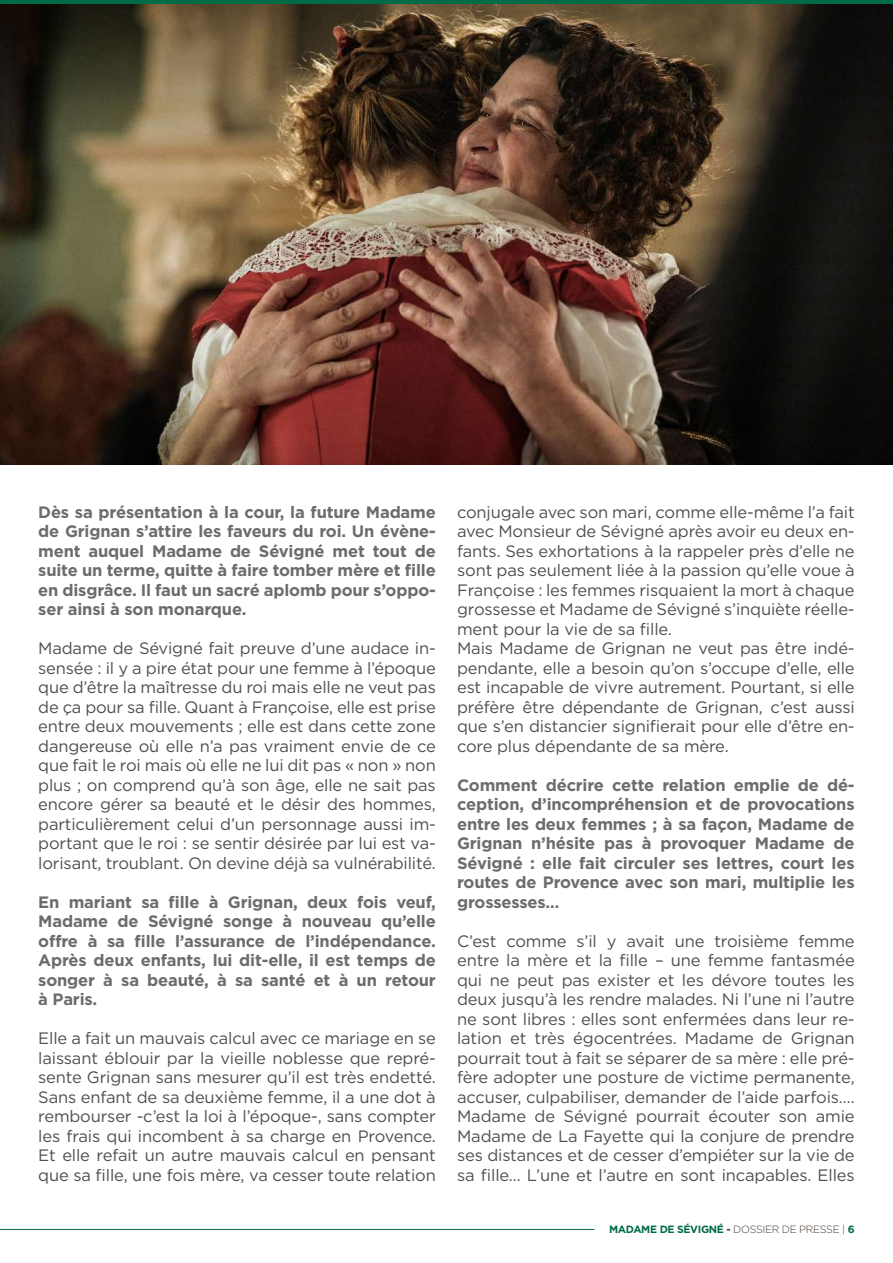
<style>
.page{position:relative;width:893px;height:1263px;background:#fff}
.page>*{position:absolute;margin:0;border:0;box-sizing:border-box;transform-origin:0 0}
.t1{font:16.5px/19.5px "Gotham";letter-spacing:-.01em;color:#4f4f4f;text-align:justify}
.t2{font:700 16.5px/19.5px "Gotham";letter-spacing:-.01em;color:#6b6c6c;text-align:justify}
.t3{font:700 10.5px "Gotham";letter-spacing:-.03em;color:#006b47}
.s1{color:#453b31}
.s2{font-weight:300;color:#453b31}
</style>
<div class="page">
<hr style="left:0;top:1229px;width:594px;height:1px;background:#006b47">
<div style="left:0;top:0;width:893px;height:5px;background:#006b47"></div>
<img style="left:0;top:5px;width:893px;height:460px">
<p class="t2" style="left:38px;top:502px;width:399px">Dès sa présentation à la cour, la future Madame de Grignan s’attire les faveurs du roi. Un évène&shy;ment auquel Madame de Sévigné met tout de suite un terme, quitte à faire tomber mère et fille en disgrâce. Il faut un sacré aplomb pour s’oppo&shy;ser ainsi à son monarque.</p>
<p class="t1" style="left:38px;top:638px;width:399px">Madame de Sévigné fait preuve d’une audace in&shy;sensée : il y a pire état pour une femme à l’époque que d’être la maîtresse du roi mais elle ne veut pas de ça pour sa fille. Quant à Françoise, elle est prise entre deux mouvements ; elle est dans cette zone dangereuse où elle n’a pas vraiment envie de ce que fait le roi mais où elle ne lui dit pas « non » non plus ; on comprend qu’à son âge, elle ne sait pas encore gérer sa beauté et le désir des hommes, particulièrement celui d’un personnage aussi im&shy;portant que le roi : se sentir désirée par lui est va&shy;lorisant, troublant. On devine déjà sa vulnérabilité.</p>
<p class="t2" style="left:38px;top:892px;width:399px">En mariant sa fille à Grignan, deux fois veuf, Madame de Sévigné songe à nouveau qu’elle offre à sa fille l’assurance de l’indépendance.<br>Après deux enfants, lui dit-elle, il est temps de songer à sa beauté, à sa santé et à un retour à Paris.</p>
<p class="t1" style="left:38px;top:1028px;width:399px">Elle a fait un mauvais calcul avec ce mariage en se laissant éblouir par la vieille noblesse que repré&shy;sente Grignan sans mesurer qu’il est très endetté.<br>Sans enfant de sa deuxième femme, il a une dot à rembourser -c’est la loi à l’époque-, sans compter les frais qui incombent à sa charge en Provence.<br>Et elle refait un autre mauvais calcul en pensant que sa fille, une fois mère, va cesser toute relation</p>
<p class="t1" style="left:457px;top:502px;width:399px;text-align:left">conjugale avec son mari, comme elle-même l’a fait avec Monsieur de Sévigné après avoir eu deux en&shy;fants. Ses exhortations à la rappeler près d’elle ne sont pas seulement liée à la passion qu’elle voue à Françoise : les femmes risquaient la mort à chaque grossesse et Madame de Sévigné s’inquiète réelle&shy;ment pour la vie de sa fille.<br>Mais Madame de Grignan ne veut pas être indé&shy;pendante, elle a besoin qu’on s’occupe d’elle, elle est incapable de vivre autrement. Pourtant, si elle préfère être dépendante de Grignan, c’est aussi que s’en distancier signifierait pour elle d’être en&shy;core plus dépendante de sa mère.</p>
<p class="t2" style="left:457px;top:775px;width:399px">Comment décrire cette relation emplie de dé&shy;ception, d’incompréhension et de provocations entre les deux femmes ; à sa façon, Madame de Grignan n’hésite pas à provoquer Madame de Sévigné : elle fait circuler ses lettres, court les routes de Provence avec son mari, multiplie les grossesses…</p>
<p class="t1" style="left:457px;top:931px;width:399px">C’est comme s’il y avait une troisième femme entre la mère et la fille – une femme fantasmée qui ne peut pas exister et les dévore toutes les deux jusqu’à les rendre malades. Ni l’une ni l’autre ne sont libres : elles sont enfermées dans leur re&shy;lation et très égocentrées. Madame de Grignan pourrait tout à fait se séparer de sa mère : elle pré&shy;fère adopter une posture de victime permanente, accuser, culpabiliser, demander de l’aide parfois….<br>Madame de Sévigné pourrait écouter son amie Madame de La Fayette qui la conjure de prendre ses distances et de cesser d’empiéter sur la vie de sa fille... L’une et l’autre en sont incapables. Elles</p>
<p class="t3" style="left:609px;top:1222px;width:247px">MADAME DE SÉVIGNÉ <span class="s1">-</span> <span class="s2">DOSSIER DE PRESSE |</span> 6</p>
</div>
